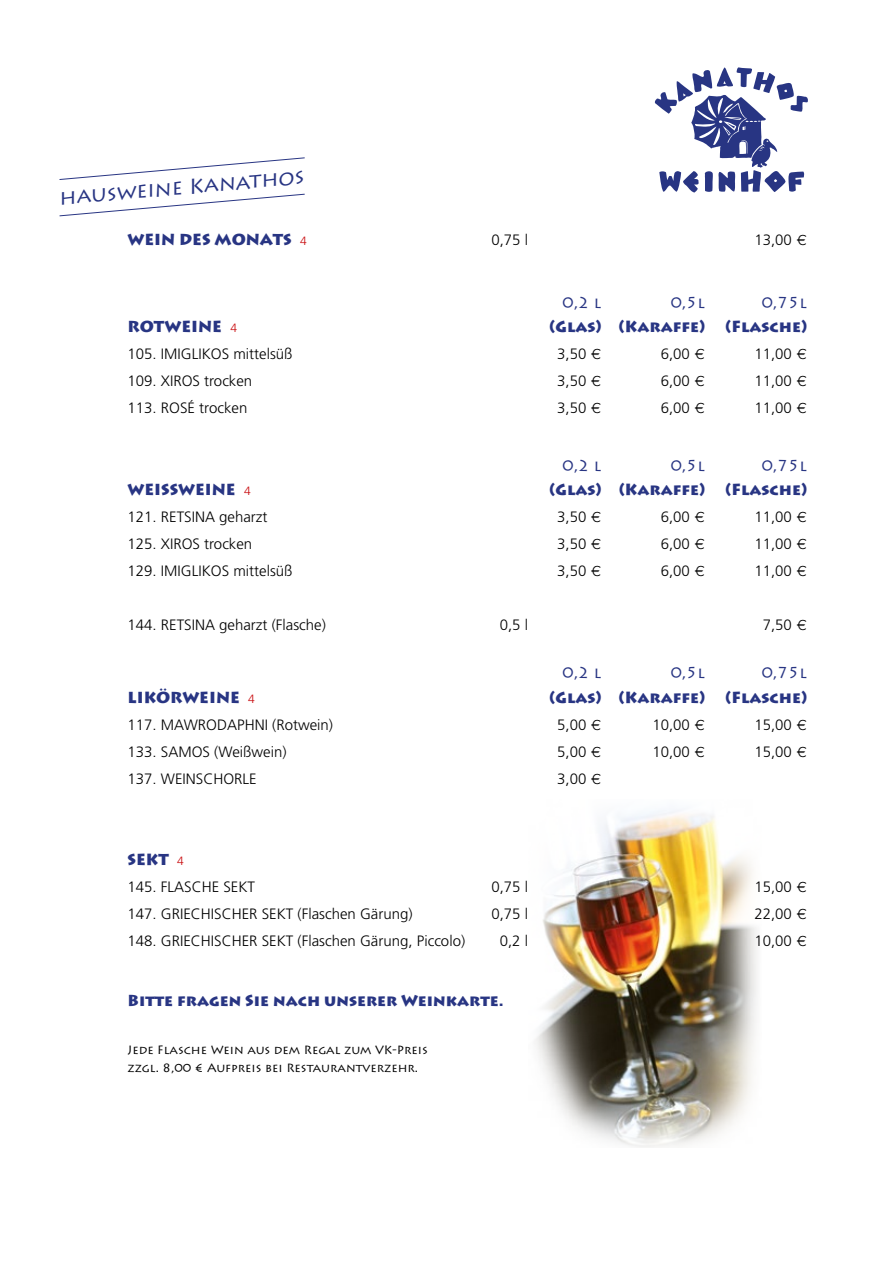
<style>
.page{position:relative;width:893px;height:1263px;background:#fff}
.page>*{position:absolute;margin:0;border:0;box-sizing:border-box;transform-origin:0 0}
.t1{font:21px "Lithos Pro";color:#283583}
.t2{font:900 15.75px "Lithos Pro";color:#283583}
.t3{font:15.75px "Lithos Pro";color:#283583}
.t4{font:300 15px "Frutiger";color:#000}
.t5{font:12px/18px "Lithos Pro";color:#000}
.s1{font-family:"Frutiger";font-weight:300;font-size:12px;color:#c90c0f}
.s2{font-family:"Sans"}
</style>
<div class="page">
<img style="left:535px;top:810px;width:222px;height:338px">
<svg style="left:59px;top:193px;width:246px;height:24px"></svg>
<svg style="left:59px;top:157px;width:246px;height:23px"></svg>
<svg style="left:654px;top:67px;width:154px;height:126px"></svg>
<h1 class="t1" style="left:58px;top:186px;width:247px;rotate:-5deg">hausweine Kanathos</h1>
<p class="t2" style="left:128px;top:230px;width:181px">WEIN DES MONATS <span class="s1">4</span></p>
<p class="t4" style="left:491px;top:231px;width:38px">0,75 l</p>
<p class="t4" style="left:754px;top:231px;width:54px">13,00 <span class="s2">€</span></p>
<p class="t3" style="left:563px;top:293px;width:40px">0,2 l</p>
<p class="t3" style="left:671px;top:293px;width:36px">0,5l</p>
<p class="t3" style="left:762px;top:293px;width:47px">0,75l</p>
<p class="t2" style="left:128px;top:317px;width:111px">ROTWEINE <span class="s1">4</span></p>
<p class="t2" style="left:549px;top:317px;width:157px">(Glas) (Karaffe)</p>
<p class="t2" style="left:726px;top:317px;width:83px">(Flasche)</p>
<p class="t4" style="left:128px;top:345px;width:166px">105. IMIGLIKOS mittelsüß</p>
<p class="t4" style="left:557px;top:345px;width:46px">3,50 <span class="s2">€</span></p>
<p class="t4" style="left:661px;top:345px;width:46px">6,00 <span class="s2">€</span></p>
<p class="t4" style="left:754px;top:345px;width:54px">11,00 <span class="s2">€</span></p>
<p class="t4" style="left:128px;top:372px;width:126px">109. XIROS trocken</p>
<p class="t4" style="left:557px;top:372px;width:46px">3,50 <span class="s2">€</span></p>
<p class="t4" style="left:661px;top:372px;width:46px">6,00 <span class="s2">€</span></p>
<p class="t4" style="left:754px;top:372px;width:54px">11,00 <span class="s2">€</span></p>
<p class="t4" style="left:128px;top:399px;width:121px">113. ROSÉ trocken</p>
<p class="t4" style="left:557px;top:399px;width:46px">3,50 <span class="s2">€</span></p>
<p class="t4" style="left:661px;top:399px;width:46px">6,00 <span class="s2">€</span></p>
<p class="t4" style="left:754px;top:399px;width:54px">11,00 <span class="s2">€</span></p>
<p class="t3" style="left:563px;top:457px;width:40px">0,2 l</p>
<p class="t3" style="left:671px;top:457px;width:36px">0,5l</p>
<p class="t3" style="left:762px;top:457px;width:47px">0,75l</p>
<p class="t2" style="left:128px;top:480px;width:125px">WEISSWEINE <span class="s1">4</span></p>
<p class="t2" style="left:549px;top:480px;width:157px">(Glas) (Karaffe)</p>
<p class="t2" style="left:726px;top:480px;width:83px">(Flasche)</p>
<p class="t4" style="left:128px;top:509px;width:142px">121. RETSINA geharzt</p>
<p class="t4" style="left:557px;top:509px;width:46px">3,50 <span class="s2">€</span></p>
<p class="t4" style="left:661px;top:509px;width:46px">6,00 <span class="s2">€</span></p>
<p class="t4" style="left:754px;top:509px;width:54px">11,00 <span class="s2">€</span></p>
<p class="t4" style="left:128px;top:536px;width:126px">125. XIROS trocken</p>
<p class="t4" style="left:557px;top:536px;width:46px">3,50 <span class="s2">€</span></p>
<p class="t4" style="left:661px;top:536px;width:46px">6,00 <span class="s2">€</span></p>
<p class="t4" style="left:754px;top:536px;width:54px">11,00 <span class="s2">€</span></p>
<p class="t4" style="left:128px;top:563px;width:166px">129. IMIGLIKOS mittelsüß</p>
<p class="t4" style="left:557px;top:563px;width:46px">3,50 <span class="s2">€</span></p>
<p class="t4" style="left:661px;top:563px;width:46px">6,00 <span class="s2">€</span></p>
<p class="t4" style="left:754px;top:563px;width:54px">11,00 <span class="s2">€</span></p>
<p class="t4" style="left:128px;top:617px;width:200px">144. RETSINA geharzt (Flasche)</p>
<p class="t4" style="left:500px;top:617px;width:30px">0,5 l</p>
<p class="t4" style="left:763px;top:617px;width:46px">7,50 <span class="s2">€</span></p>
<p class="t3" style="left:563px;top:664px;width:40px">0,2 l</p>
<p class="t3" style="left:671px;top:664px;width:36px">0,5l</p>
<p class="t3" style="left:762px;top:664px;width:47px">0,75l</p>
<p class="t2" style="left:128px;top:687px;width:129px">LIKÖRWEINE <span class="s1">4</span></p>
<p class="t2" style="left:549px;top:687px;width:157px">(Glas) (Karaffe)</p>
<p class="t2" style="left:726px;top:687px;width:83px">(Flasche)</p>
<p class="t4" style="left:128px;top:716px;width:207px">117. MAWRODAPHNI (Rotwein)</p>
<p class="t4" style="left:557px;top:716px;width:46px">5,00 <span class="s2">€</span></p>
<p class="t4" style="left:652px;top:716px;width:54px">10,00 <span class="s2">€</span></p>
<p class="t4" style="left:754px;top:716px;width:54px">15,00 <span class="s2">€</span></p>
<p class="t4" style="left:128px;top:743px;width:160px">133. SAMOS (Weißwein)</p>
<p class="t4" style="left:557px;top:743px;width:46px">5,00 <span class="s2">€</span></p>
<p class="t4" style="left:652px;top:743px;width:54px">10,00 <span class="s2">€</span></p>
<p class="t4" style="left:754px;top:743px;width:54px">15,00 <span class="s2">€</span></p>
<p class="t4" style="left:128px;top:770px;width:131px">137. WEINSCHORLE</p>
<p class="t4" style="left:557px;top:770px;width:46px">3,00 <span class="s2">€</span></p>
<p class="t2" style="left:128px;top:849px;width:58px">SEKT <span class="s1">4</span></p>
<p class="t4" style="left:128px;top:878px;width:129px">145. FLASCHE SEKT</p>
<p class="t4" style="left:491px;top:878px;width:38px">0,75 l</p>
<p class="t4" style="left:754px;top:878px;width:54px">15,00 <span class="s2">€</span></p>
<p class="t4" style="left:128px;top:905px;width:287px">147. GRIECHISCHER SEKT (Flaschen Gärung)</p>
<p class="t4" style="left:491px;top:905px;width:38px">0,75 l</p>
<p class="t4" style="left:754px;top:905px;width:54px">22,00 <span class="s2">€</span></p>
<p class="t4" style="left:128px;top:932px;width:339px">148. GRIECHISCHER SEKT (Flaschen Gärung, Piccolo)</p>
<p class="t4" style="left:500px;top:932px;width:30px">0,2 l</p>
<p class="t4" style="left:754px;top:932px;width:54px">10,00 <span class="s2">€</span></p>
<p class="t2" style="left:128px;top:990px;width:378px">Bitte fragen Sie nach unserer Weinkarte.</p>
<p class="t5" style="left:128px;top:1040px;width:302px">Jede Flasche Wein aus dem Regal zum VK-Preis zzgl. 8,00 € Aufpreis bei Restaurantverzehr.</p>
</div>
